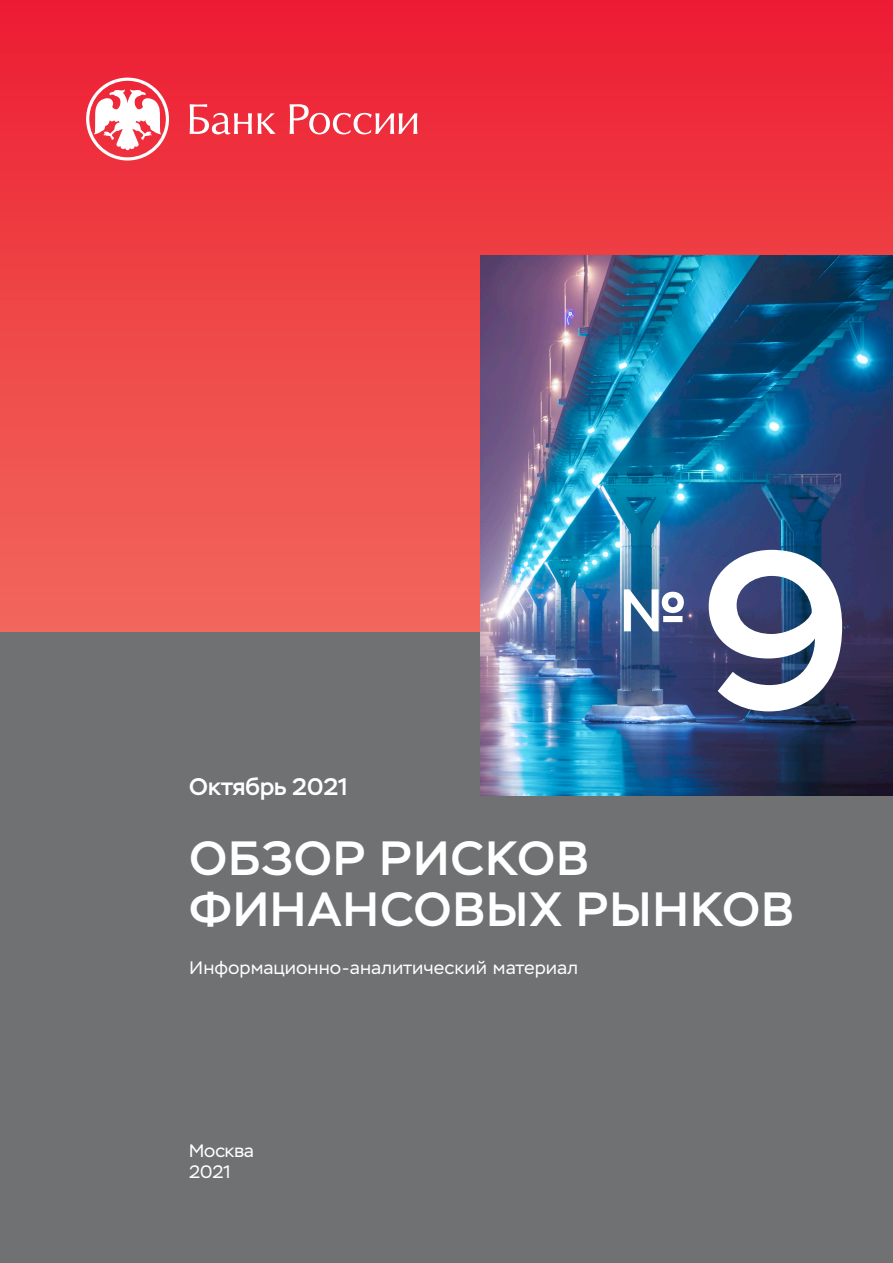
<style>
.page{position:relative;width:893px;height:1263px;background:#fff}
.page>*{position:absolute;margin:0;border:0;box-sizing:border-box;transform-origin:0 0}
.Текст{font:500 225px "Stem";color:#fff}
.Текст-2{font:500 60px "Stem";color:#fff}
.Заголовок{font:500 48px/51px "Stem";letter-spacing:.03em;color:#fff}
.Квартал{font:500 24px "Stem";color:#fff}
.Подзаголовок{font:18px "Stem Text";color:#fff}
.Москва_Дата{font:18px "Stem";color:#fff}
</style>
<div class="page">
<div style="left:0;top:631px;width:893px;height:632px;background:#6f7172"></div>
<div style="left:0;top:0;width:893px;height:631px;background:linear-gradient(to bottom,#ed1e32,#f1695d)"></div>
<img style="left:480px;top:255px;width:413px;height:540px">
<svg style="left:86px;top:78px;width:83px;height:83px"></svg>
<svg style="left:190px;top:104px;width:62px;height:30px"></svg>
<svg style="left:258px;top:113px;width:18px;height:21px"></svg>
<svg style="left:290px;top:104px;width:127px;height:30px"></svg>
<p class="Квартал" style="left:189px;top:772px;width:160px">Октябрь 2021</p>
<p class="Текст-2" style="left:619px;top:574px;width:70px">№</p>
<p class="Текст" style="left:702px;top:493px;width:150px">9</p>
<p class="Заголовок" style="left:189px;top:833px;width:606px">ОБЗОР РИСКОВ<br>ФИНАНСОВЫХ РЫНКОВ</p>
<p class="Подзаголовок" style="left:189px;top:957px;width:390px">Информационно-аналитический материал</p>
<p class="Москва_Дата" style="left:189px;top:1140px;width:66px">Москва</p>
<p class="Москва_Дата" style="left:189px;top:1161px;width:43px">2021</p>
</div>
